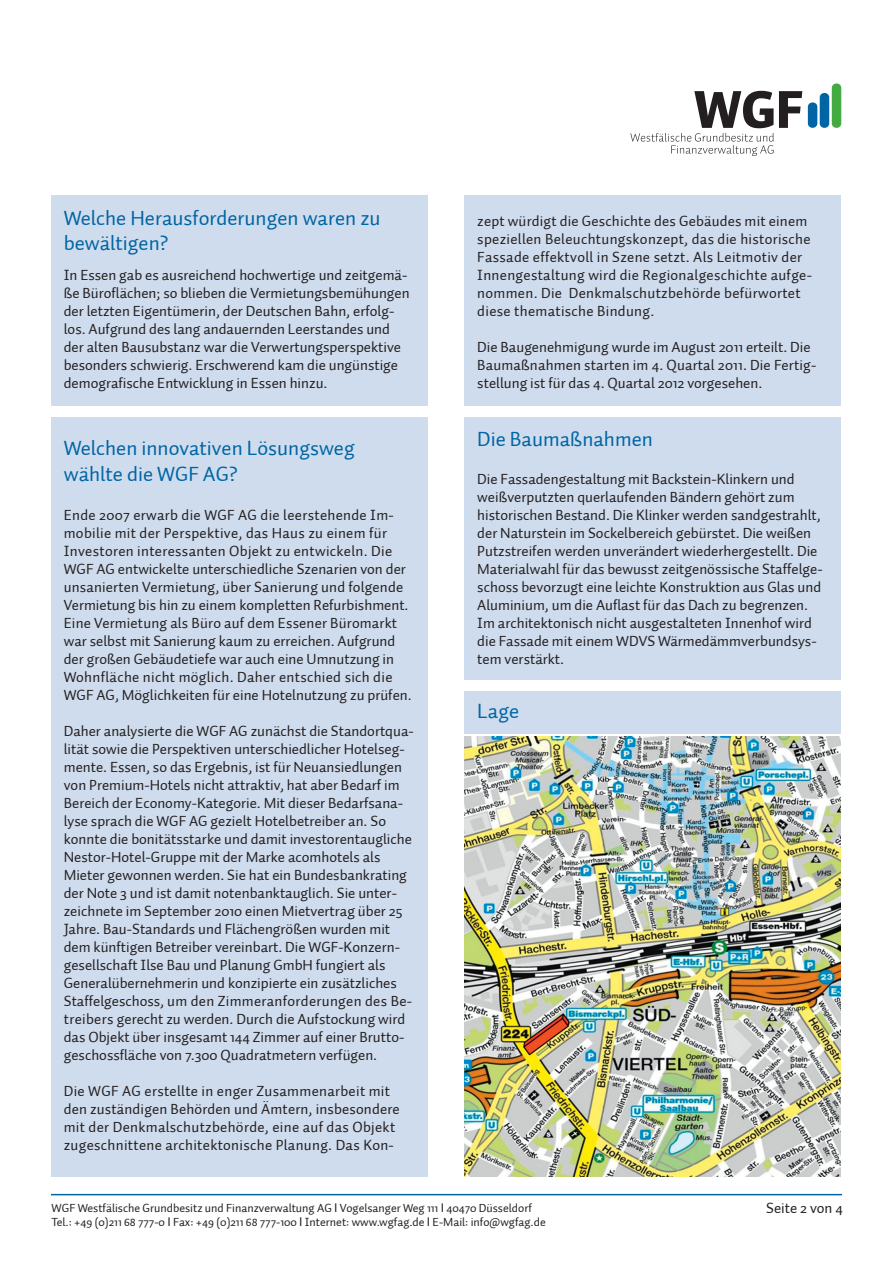
<style>
.page{position:relative;width:893px;height:1263px;background:#fff}
.page>*{position:absolute;margin:0;border:0;box-sizing:border-box;transform-origin:0 0}
.t1{font:21px "Auto 1";color:#0065a4}
.t2{font:15px/18px "Auto 1";color:#231f20}
.t3{font:15px/18px "Auto 1";letter-spacing:.02em;color:#231f20}
.t4{font:12px/14.4px "Auto 1";color:#231f20}
.s1{font-style:inherit}
.s2{font-family:"Arial"}
</style>
<div class="page">
<hr style="left:51px;top:1194px;width:791px;height:1px;background:#0065a4">
<svg style="left:630px;top:91px;width:172px;height:65px"></svg>
<div style="left:808px;top:102px;width:9px;height:26px;background:#0065a4;border-radius:4px"></div>
<div style="left:820px;top:93px;width:9px;height:35px;background:#0065a4;border-radius:4px"></div>
<div style="left:832px;top:84px;width:9px;height:44px;background:#44aa42;border-radius:4px"></div>
<img style="left:465px;top:736px;width:376px;height:440px">
<div style="left:51px;top:417px;width:376px;height:759px;background:#cfdced"></div>
<div style="left:465px;top:196px;width:376px;height:210px;background:#cfdced"></div>
<div style="left:51px;top:196px;width:376px;height:210px;background:#cfdced"></div>
<div style="left:465px;top:417px;width:376px;height:263px;background:#cfdced"></div>
<div style="left:465px;top:691px;width:376px;height:43px;background:#cfdced"></div>
<p class="t1" style="left:64px;top:204px;width:318px">Welche Herausforderungen waren zu</p>
<p class="t1" style="left:64px;top:230px;width:106px">bewältigen?</p>
<p class="t2" style="left:64px;top:267px;width:347px">In Essen gab es ausreichend hochwertige und zeitgemä&shy;ße Büroflächen; so blieben die Vermietungsbemühungen der letzten Eigentümerin, der Deutschen Bahn, erfolg&shy;los. Aufgrund des lang andauernden Leerstandes und der alten Bausubstanz war die Verwertungsperspektive besonders schwierig. Erschwerend kam die ungünstige demografische Entwicklung in Essen hinzu.</p>
<p class="t1" style="left:64px;top:435px;width:292px">Welchen innovativen Lösungsweg</p>
<p class="t1" style="left:64px;top:460px;width:175px">wählte die WGF AG?</p>
<p class="t2" style="left:64px;top:506px;width:349px">Ende 2007 erwarb die WGF AG die leerstehende Im&shy;mobilie mit der Perspektive, das Haus zu einem für Investoren interessanten Objekt zu entwickeln. Die WGF AG entwickelte unterschiedliche Szenarien von der unsanierten Vermietung, über Sanierung und folgende Vermietung bis hin zu einem kompletten Refurbishment.<br>Eine Vermietung als Büro auf dem Essener Büromarkt war selbst mit Sanierung kaum zu erreichen. Aufgrund der großen Gebäudetiefe war auch eine Umnutzung in Wohnfläche nicht möglich. Daher entschied sich die WGF AG, Möglichkeiten für eine Hotelnutzung zu prüfen.</p>
<p class="t2" style="left:64px;top:722px;width:352px">Daher analysierte die WGF AG zunächst die Standortqua&shy;lität sowie die Perspektiven unterschiedlicher Hotelseg&shy;mente. Essen, so das Ergebnis, ist für Neuansiedlungen von Premium-Hotels nicht attraktiv, hat aber Bedarf im Bereich der Economy-Kategorie. Mit dieser Bedarfsana&shy;lyse sprach die WGF AG gezielt Hotelbetreiber an. So konnte die bonitätsstarke und damit investorentaugliche Nestor-Hotel-Gruppe mit der Marke acomhotels als Mieter gewonnen werden. Sie hat ein Bundesbankrating der Note 3 und ist damit notenbanktauglich. Sie unter&shy;zeichnete im September 2010 einen Mietvertrag über 25<br>Jahre. Bau-Standards und Flächengrößen wurden mit dem künftigen Betreiber vereinbart. Die WGF-Konzern&shy;gesellschaft Ilse Bau und Planung GmbH fungiert als Generalübernehmerin und konzipierte ein zusätzliches Staffelgeschoss, um den Zimmeranforderungen des Be&shy;treibers gerecht zu werden. Durch die Aufstockung wird das Objekt über insgesamt 144 Zimmer auf einer Brutto&shy;geschossfläche von 7.300 Quadratmetern verfügen.</p>
<p class="t3" style="left:64px;top:1082px;width:337px">Die WGF AG erstellte in enger Zusammenarbeit mit den zuständigen Behörden und Ämtern, insbesondere mit der Denkmalschutzbehörde, eine auf das Objekt zugeschnittene architektonische Planung. Das Kon-</p>
<p class="t3" style="left:477px;top:213px;width:336px">zept würdigt die Geschichte des Gebäudes mit einem speziellen Beleuchtungskonzept, das die historische Fassade effektvoll in Szene setzt. Als Leitmotiv der Innengestaltung wird die Regionalgeschichte aufge&shy;nommen. Die Denkmalschutzbehörde befürwortet diese thematische Bindung.</p>
<p class="t2" style="left:477px;top:339px;width:341px">Die Baugenehmigung wurde im August 2011 erteilt. Die<br>Baumaßnahmen starten im <span class="s1">4</span>. Quartal 2011. Die Fertig&shy;stellung ist für das <span class="s1">4</span>. Quartal 2012 vorgesehen.</p>
<p class="t1" style="left:477px;top:426px;width:177px">Die Baumaßnahmen</p>
<p class="t2" style="left:477px;top:470px;width:347px">Die Fassadengestaltung mit Backstein-Klinkern und weißverputzten querlaufenden Bändern gehört zum historischen Bestand. Die Klinker werden sandgestrahlt, der Naturstein im Sockelbereich gebürstet. Die weißen Putzstreifen werden unverändert wiederhergestellt. Die Materialwahl für das bewusst zeitgenössische Staffelge&shy;schoss bevorzugt eine leichte Konstruktion aus Glas und Aluminium, um die Auflast für das Dach zu begrenzen.</p>
<p class="t2" style="left:477px;top:614px;width:341px">Im architektonisch nicht ausgestalteten Innenhof wird die Fassade mit einem WDVS Wärmedämmverbundsys&shy;tem verstärkt.</p>
<p class="t1" style="left:477px;top:698px;width:43px">Lage</p>
<p class="t4" style="left:52px;top:1200px;width:496px">WGF Westfälische Grundbesitz und Finanzverwaltung AG <span class="s2">I</span> Vogelsanger Weg 111 <span class="s2">I</span> 40470 Düsseldorf<br>Tel.: +49 (0)211 68 777-0 <span class="s2">I</span> Fax: +49 (0)211 68 777-100 <span class="s2">I</span> Internet: www.wgfag.de <span class="s2">I</span> E-Mail: info@wgfag.de</p>
<p class="t2" style="left:766px;top:1199px;width:78px">Seite 2 von 4</p>
</div>
